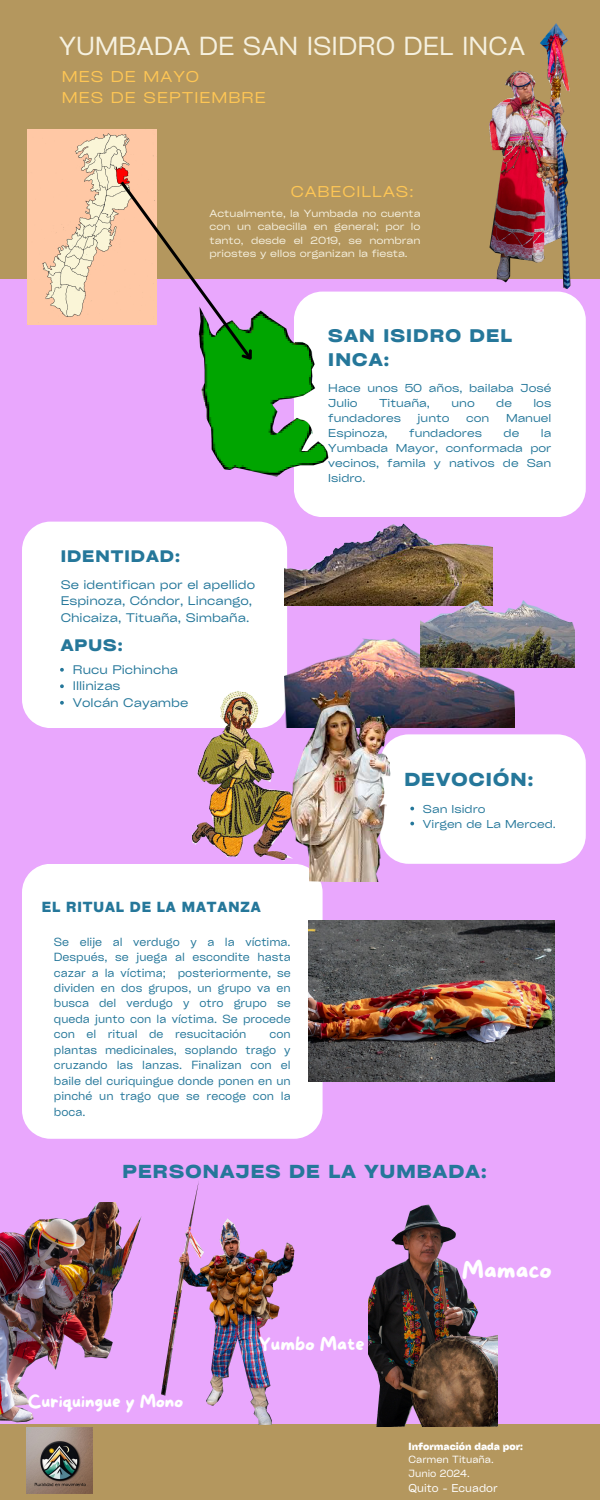
<style>
.page{position:relative;width:600px;height:1500px;background:#e9a7fd}
.page>*{position:absolute;margin:0;border:0;box-sizing:border-box;transform-origin:0 0}
.t1{font:25px "Cy Grotesk Key";color:#f6f1e0}
.t2{font:23px "More Sugar";color:#fff}
.t3{font:700 expanded 18px "Cy Grotesk";letter-spacing:.065em;color:#25779a}
.t4{font:18px "More Sugar";color:#fff}
.t5{font:700 expanded 17.5px/24px "Cy Grotesk";letter-spacing:.065em;color:#25779a}
.t6{font:17px "More Sugar";color:#fff}
.t7{font:700 expanded 16px "Cy Grotesk";letter-spacing:.065em;color:#25779a}
.t8{font:expanded 15px/21px "Cy Grotesk";letter-spacing:.065em;color:#fec655}
.t9{font:700 14px "Cy Grotesk Key";letter-spacing:.065em;color:#25779a}
.t10{font:expanded 12px/16.5px "Cy Grotesk";color:#25779a}
.t11{font:11.3px/15.5px "Cy Grotesk Key";color:#25779a;text-align:justify}
.t12{font:expanded 11px/15px "Cy Grotesk";color:#25779a}
.t13{font:11px "Cy Grotesk Key";color:#fff}
.t14{font:expanded 10px/13.5px "Cy Grotesk";color:#f6f1e0;text-align:justify}
.t15{font:10px "Cy Grotesk Key";color:#fff}
.t16{font:700 10px "Cy Grotesk Key";color:#fff}
</style>
<div class="page">
<div style="left:0;top:0;width:600px;height:278px;background:#b4975e"></div>
<div style="left:294px;top:292px;width:291px;height:225px;background:#fff;border-radius:29px"></div>
<div style="left:400px;top:734px;width:186px;height:130px;background:#fff"></div>
<div style="left:22px;top:864px;width:301px;height:275px;background:#fff"></div>
<div style="left:22px;top:522px;width:263px;height:206px;background:#fff"></div>
<svg style="left:60px;top:668px;width:4px;height:4px"></svg>
<svg style="left:60px;top:684px;width:4px;height:4px"></svg>
<svg style="left:60px;top:701px;width:4px;height:4px"></svg>
<div style="left:0;top:1424px;width:600px;height:76px;background:#b4975e"></div>
<img style="left:26px;top:1427px;width:66px;height:66px">
<img style="left:28px;top:130px;width:129px;height:195px">
<img style="left:308px;top:921px;width:246px;height:161px">
<img style="left:469px;top:23px;width:124px;height:273px">
<img style="left:201px;top:299px;width:128px;height:178px">
<svg style="left:118px;top:178px;width:142px;height:189px"></svg>
<img style="left:285px;top:492px;width:208px;height:107px">
<img style="left:285px;top:599px;width:229px;height:129px">
<img style="left:421px;top:582px;width:153px;height:86px">
<img style="left:192px;top:685px;width:93px;height:176px">
<img style="left:285px;top:685px;width:115px;height:196px">
<img style="left:0;top:1203px;width:142px;height:220px">
<img style="left:161px;top:1181px;width:134px;height:243px">
<img style="left:369px;top:1204px;width:129px;height:223px">
<h3 class="t1" style="left:59px;top:30px;width:467px">YUMBADA DE SAN ISIDRO DEL INCA</h3>
<h2 class="t8" style="left:62px;top:65px;width:205px">MES DE MAYO<br>MES DE SEPTIEMBRE</h2>
<p class="t8" style="left:291px;top:181px;width:124px">CABECILLAS:</p>
<p class="t14" style="left:210px;top:206px;width:213px">Actualmente, la Yumbada no cuenta con un cabecilla en general; por lo tanto, desde el 2019, se nombran priostes y ellos organizan la fiesta.</p>
<h6 class="t5" style="left:328px;top:323px;width:185px">SAN ISIDRO DEL<br>INCA:</h6>
<p class="t7" style="left:61px;top:546px;width:121px">IDENTIDAD:</p>
<p class="t10" style="left:61px;top:575px;width:196px">Se identifican por el apellido<br>Espinoza, Cóndor, Lincango,<br>Chicaiza, Tituaña, Simbaña.</p>
<h5 class="t7" style="left:61px;top:635px;width:63px">APUS:</h5>
<p class="t10" style="left:73px;top:661px;width:107px">Rucu Pichincha</p>
<h5 class="t10" style="left:73px;top:677px;width:49px">Illinizas</h5>
<p class="t10" style="left:73px;top:694px;width:117px">Volcán Cayambe</p>
<h3 class="t9" style="left:42px;top:898px;width:220px">EL RITUAL DE LA MATANZA</h3>
<p class="t11" style="left:54px;top:933px;width:238px">Se elije al verdugo y a la víctima.<br>Después, se juega al escondite hasta cazar a la víctima; posteriormente, se dividen en dos grupos, un grupo va en busca del verdugo y otro grupo se queda junto con la víctima. Se procede con el ritual de resucitación</p>
<p class="t11" style="left:54px;top:1026px;width:238px;text-indent:216px">con plantas medicinales, soplando trago y cruzando las lanzas. Finalizan con el baile del curiquingue donde ponen en un pinché un trago que se recoge con la boca.</p>
<h1 class="t12" style="left:328px;top:380px;width:225px">Hace unos 50 años, bailaba José<br>Julio</h1>
<h1 class="t12" style="left:379px;top:395px;width:52px">Tituaña,</h1>
<h1 class="t12" style="left:451px;top:395px;width:25px">uno</h1>
<h1 class="t12" style="left:496px;top:395px;width:17px">de</h1>
<h1 class="t12" style="left:533px;top:395px;width:19px">los</h1>
<h1 class="t12" style="left:328px;top:410px;width:74px">fundadores</h1>
<h1 class="t12" style="left:418px;top:410px;width:33px">junto</h1>
<h1 class="t12" style="left:466px;top:410px;width:25px">con</h1>
<h1 class="t12" style="left:506px;top:410px;width:47px">Manuel</h1>
<h1 class="t12" style="left:328px;top:425px;width:61px">Espinoza,</h1>
<h1 class="t12" style="left:409px;top:425px;width:74px">fundadores</h1>
<h1 class="t12" style="left:504px;top:425px;width:17px">de</h1>
<h1 class="t12" style="left:328px;top:425px;width:225px;text-align:justify;text-indent:213px">la Yumbada Mayor, conformada por vecinos, famila y nativos de San Isidro.</h1>
<p class="t3" style="left:404px;top:768px;width:131px">DEVOCIÓN:</p>
<h6 class="t12" style="left:423px;top:801px;width:64px">San Isidro</h6>
<p class="t12" style="left:423px;top:816px;width:134px">Virgen de La Merced.</p>
<p class="t3" style="left:123px;top:1160px;width:365px">PERSONAJES DE LA YUMBADA:</p>
<p class="t6" style="left:28px;top:1392px;width:157px">Curiquingue y Mono</p>
<p class="t4" style="left:259px;top:1334px;width:107px">Yumbo Mate</p>
<p class="t2" style="left:462px;top:1258px;width:91px">Mamaco</p>
<h4 class="t16" style="left:409px;top:1440px;width:116px">Información dada por:</h4>
<h4 class="t15" style="left:409px;top:1453px;width:87px">Carmen Tituaña.</h4>
<p class="t15" style="left:409px;top:1467px;width:63px">Junio 2024.</p>
<p class="t13" style="left:409px;top:1481px;width:91px">Quito - Ecuador</p>
</div>
